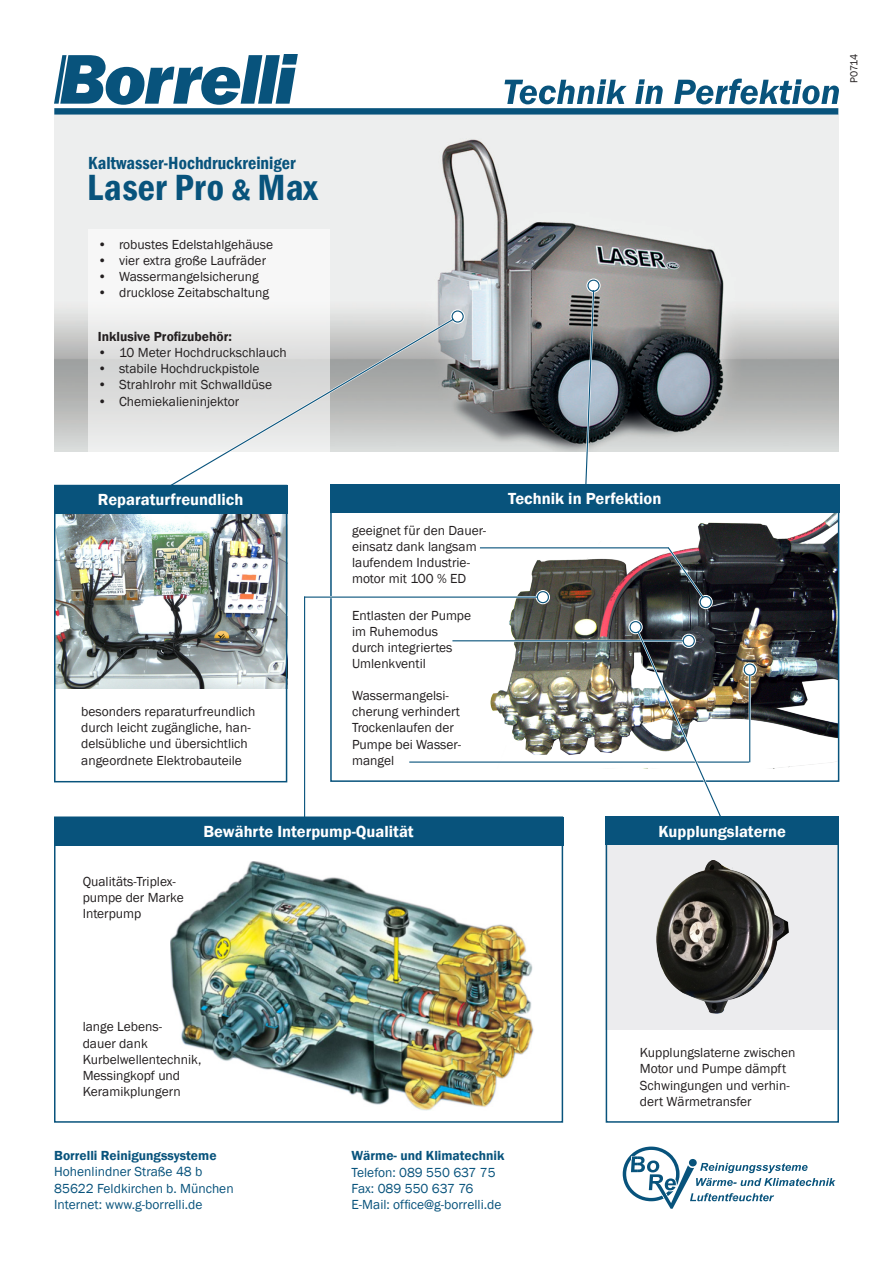
<style>
.page{position:relative;width:893px;height:1263px;background:#fff}
.page>*{position:absolute;margin:0;border:0;box-sizing:border-box;transform-origin:0 0}
.Einf__Abs{font:600 condensed 37.5px "Franklin Gothic";letter-spacing:.01em;color:#08537c}
.Einf__Abs-2{font:600 condensed 18px "Franklin Gothic";color:#08537c}
.Titel_Balken{font:600 16.5px "Franklin Gothic";color:#fff}
.Beschriftung{font:13.5px/16.2px "Franklin Gothic";color:#231f20}
.t1{font:13.5px "Franklin Gothic";color:#08537c}
.t2{font:600 13.5px "Franklin Gothic";color:#08537c}
.Überschrift_Stichpun{font:600 13.5px "Franklin Gothic";color:#231f20}
.Beschriftung-2{font:10.5px "Franklin Gothic";letter-spacing:-.045em;color:#231f20}
.s1{font-size:30px}
</style>
<div class="page">
<svg style="left:623px;top:1146px;width:213px;height:63px"></svg>
<img style="left:54px;top:115px;width:785px;height:337px">
<svg style="left:88px;top:229px;width:242px;height:223px"></svg>
<svg style="left:54px;top:54px;width:785px;height:61px"></svg>
<img style="left:171px;top:861px;width:363px;height:250px">
<div style="left:54px;top:817px;width:509px;height:29px;background:#08537c"></div>
<div style="left:54px;top:816px;width:509px;height:307px;border:2px solid #08537c"></div>
<svg style="left:158px;top:316px;width:299px;height:178px"></svg>
<div style="left:450px;top:309px;width:15px;height:15px;border:1px solid #fff;border-radius:50%"></div>
<div style="left:452px;top:311px;width:11px;height:11px;background:#fff;border-radius:50%"></div>
<div style="left:452px;top:310px;width:12px;height:13px;border:1px solid #08537c;border-radius:50%"></div>
<svg style="left:159px;top:318px;width:296px;height:175px"></svg>
<img style="left:57px;top:513px;width:227px;height:175px">
<div style="left:54px;top:485px;width:233px;height:28px;background:#08537c"></div>
<div style="left:54px;top:485px;width:233px;height:297px;border:2px solid #08537c"></div>
<div style="left:586px;top:279px;width:15px;height:14px;border:1px solid #fff;border-radius:50%"></div>
<svg style="left:588px;top:280px;width:11px;height:11px"></svg>
<div style="left:587px;top:280px;width:13px;height:12px;border:1px solid #08537c;border-radius:50%"></div>
<svg style="left:583px;top:246px;width:13px;height:238px"></svg>
<img style="left:490px;top:513px;width:346px;height:255px">
<div style="left:330px;top:484px;width:509px;height:29px;background:#08537c"></div>
<div style="left:330px;top:484px;width:509px;height:298px;border:2px solid #08537c"></div>
<hr style="left:749px;top:674px;width:2px;height:88px;background:#fff">
<div style="left:743px;top:662px;width:14px;height:15px;border:1px solid #fff;border-radius:50%"></div>
<svg style="left:744px;top:664px;width:11px;height:11px"></svg>
<div style="left:744px;top:663px;width:12px;height:13px;border:1px solid #08537c;border-radius:50%"></div>
<hr style="left:409px;top:761px;width:340px;height:2px;background:#08537c">
<hr style="left:749px;top:675px;width:1px;height:87px;background:#08537c">
<hr style="left:304px;top:596px;width:1px;height:225px;background:#08537c">
<div style="left:536px;top:590px;width:14px;height:14px;border:1px solid #fff;border-radius:50%"></div>
<div style="left:537px;top:592px;width:11px;height:11px;background:#fff;border-radius:50%"></div>
<div style="left:537px;top:591px;width:12px;height:12px;border:1px solid #08537c;border-radius:50%"></div>
<hr style="left:304px;top:596px;width:233px;height:2px;background:#08537c">
<hr style="left:480px;top:546px;width:189px;height:3px;background:#fff">
<div style="left:699px;top:595px;width:14px;height:14px;border:1px solid #fff;border-radius:50%"></div>
<div style="left:700px;top:596px;width:11px;height:11px;background:#fff;border-radius:50%"></div>
<div style="left:700px;top:596px;width:12px;height:12px;border:1px solid #08537c;border-radius:50%"></div>
<hr style="left:480px;top:547px;width:189px;height:1px;background:#08537c">
<svg style="left:665px;top:544px;width:40px;height:56px"></svg>
<hr style="left:452px;top:640px;width:231px;height:2px;background:#fff">
<hr style="left:452px;top:640px;width:231px;height:1px;background:#08537c">
<div style="left:628px;top:620px;width:15px;height:14px;border:1px solid #fff;border-radius:50%"></div>
<div style="left:630px;top:622px;width:11px;height:11px;background:#fff;border-radius:50%"></div>
<div style="left:630px;top:621px;width:12px;height:12px;border:1px solid #08537c;border-radius:50%"></div>
<img style="left:635px;top:629px;width:89px;height:187px">
<div style="left:606px;top:844px;width:233px;height:186px;background:#ececee"></div>
<img style="left:656px;top:860px;width:132px;height:153px">
<div style="left:606px;top:816px;width:233px;height:307px;border:2px solid #08537c"></div>
<div style="left:606px;top:816px;width:233px;height:29px;background:#08537c"></div>
<p class="Einf__Abs-2" style="left:88px;top:151px;width:209px">Kaltwasser-Hochdruckreiniger</p>
<p class="Einf__Abs" style="left:87px;top:163px;width:232px">Laser Pro <span class="s1">&amp;</span> Max</p>
<p class="Beschriftung" style="left:98px;top:236px;width:177px">• robustes Edelstahlgehäuse</p>
<p class="Beschriftung" style="left:98px;top:253px;width:170px">• vier extra große Laufräder</p>
<p class="Beschriftung" style="left:98px;top:269px;width:163px">• Wassermangelsicherung</p>
<p class="Beschriftung" style="left:98px;top:285px;width:173px">• drucklose Zeitabschaltung</p>
<p class="Überschrift_Stichpun" style="left:98px;top:328px;width:136px">Inklusive Profizubehör:</p>
<p class="Beschriftung" style="left:98px;top:345px;width:191px">• 10 Meter Hochdruckschlauch</p>
<p class="Beschriftung" style="left:98px;top:361px;width:163px">• stabile Hochdruckpistole</p>
<p class="Beschriftung" style="left:98px;top:377px;width:176px">• Strahlrohr mit Schwalldüse</p>
<p class="Beschriftung" style="left:98px;top:393px;width:143px">• Chemiekalieninjektor</p>
<p class="Titel_Balken" style="left:98px;top:489px;width:147px">Reparaturfreundlich</p>
<p class="Beschriftung" style="left:81px;top:704px;width:176px">besonders reparaturfreundlich durch leicht zugängliche, han&shy;delsübliche und übersichtlich angeordnete Elektrobauteile</p>
<p class="Beschriftung" style="left:352px;top:522px;width:136px">geeignet für den Dauer&shy;einsatz dank langsam laufendem Industrie&shy;motor mit 100 % ED</p>
<p class="Beschriftung" style="left:352px;top:607px;width:121px">Entlasten der Pumpe im Ruhemodus durch integriertes<br>Umlenkventil</p>
<p class="Beschriftung" style="left:352px;top:688px;width:110px">Wassermangelsi&shy;cherung verhindert<br>Trockenlaufen der<br>Pumpe bei Wasser&shy;mangel</p>
<p class="Titel_Balken" style="left:508px;top:489px;width:155px">Technik in Perfektion</p>
<p class="Beschriftung" style="left:83px;top:873px;width:103px">Qualitäts-Triplex&shy;pumpe der Marke<br>Interpump</p>
<p class="Titel_Balken" style="left:203px;top:821px;width:212px">Bewährte Interpump-Qualität</p>
<p class="Titel_Balken" style="left:658px;top:821px;width:129px">Kupplungslaterne</p>
<p class="Beschriftung" style="left:83px;top:1019px;width:120px">lange Lebens-<br>dauer dank<br>Kurbelwellentechnik,<br>Messingkopf und<br>Keramikplungern</p>
<p class="Beschriftung" style="left:640px;top:1045px;width:157px">Kupplungslaterne zwischen<br>Motor und Pumpe dämpft<br>Schwingungen und verhin&shy;dert Wärmetransfer</p>
<p class="t2" style="left:54px;top:1147px;width:164px">Borrelli Reinigungssysteme</p>
<p class="t1" style="left:54px;top:1163px;width:150px">Hohenlindner Straße 48 b</p>
<p class="t1" style="left:54px;top:1180px;width:181px">85622 Feldkirchen b. München</p>
<p class="t1" style="left:54px;top:1196px;width:150px">Internet: www.g-borrelli.de</p>
<p class="t2" style="left:351px;top:1147px;width:155px">Wärme- und Klimatechnik</p>
<p class="t1" style="left:351px;top:1164px;width:146px">Telefon: 089 550 637 75</p>
<p class="t1" style="left:351px;top:1180px;width:123px">Fax: 089 550 637 76</p>
<p class="t1" style="left:351px;top:1196px;width:151px">E-Mail: office@g-borrelli.de</p>
<p class="Beschriftung-2" style="left:848px;top:83px;width:30px;rotate:-90deg">P0714</p>
</div>
